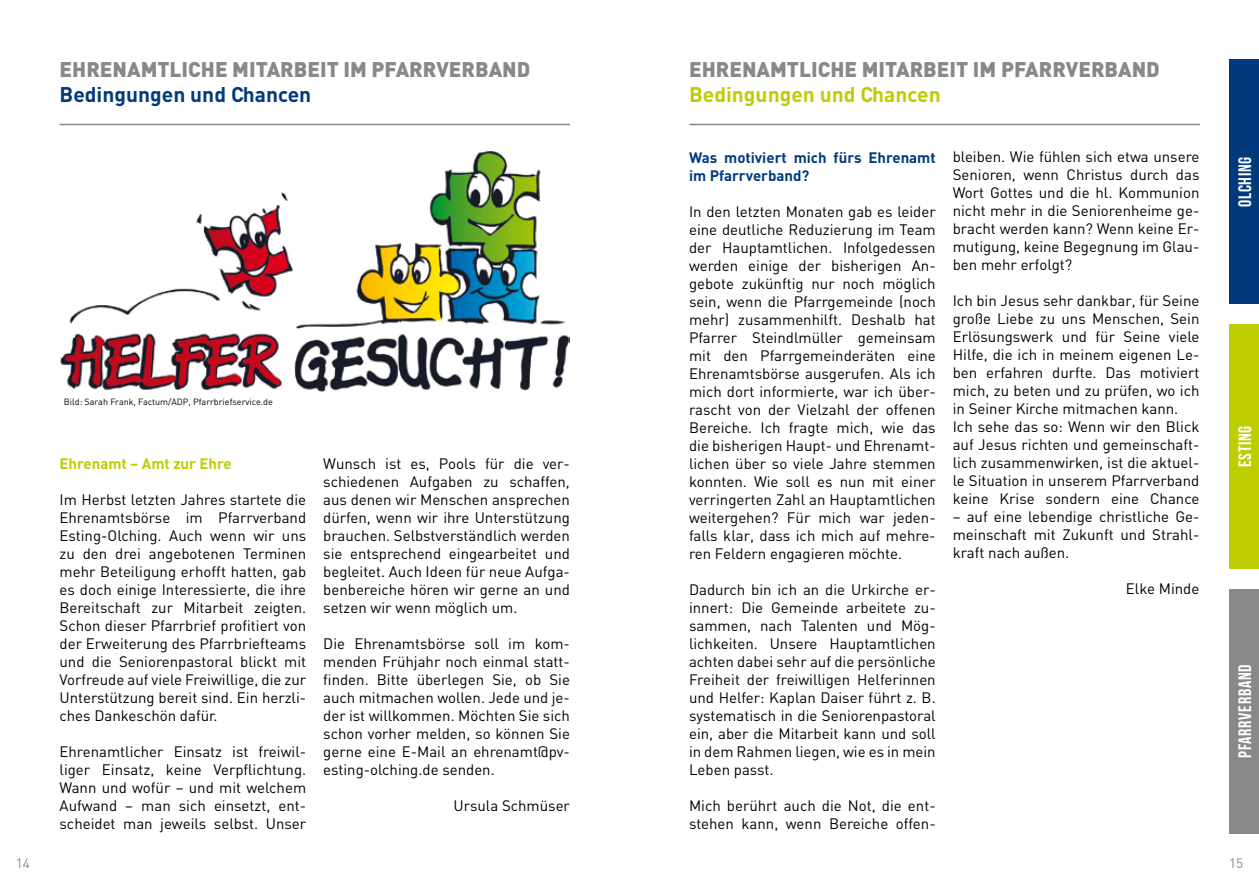
<style>
.page{position:relative;width:1259px;height:893px;background:#fff}
.page>*{position:absolute;margin:0;border:0;box-sizing:border-box;transform-origin:0 0}
.t1{font:900 21px "DIN";color:#87888a}
.t2{font:700 21px "DIN";color:#bdcd00}
.t3{font:700 21px "DIN";color:#003a7c}
.t4{font:18px "Bebas Neue";letter-spacing:.04em;color:#fff}
.t5{font:15px/18px "DIN";color:#000;text-align:justify}
.t6{font:700 15px/18px "DIN";color:#003a7c}
.t7{font:700 15px "DIN";color:#bdcd00}
.t8{font:13.5px "DIN";color:#87888a}
.t9{font:9px "DIN";color:#000}
</style>
<div class="page">
<div style="left:1229px;top:589px;width:30px;height:244px;background:#87888a"></div>
<div style="left:1229px;top:324px;width:30px;height:245px;background:#bdcd00"></div>
<div style="left:1229px;top:60px;width:30px;height:244px;background:#003a7c"></div>
<hr style="left:689px;top:124px;width:510px;height:1px;background:#87888a">
<hr style="left:60px;top:124px;width:510px;height:1px;background:#87888a">
<img style="left:61px;top:151px;width:508px;height:241px">
<h1 class="t1" style="left:60px;top:55px;width:472px">EHRENAMTLICHE MITARBEIT IM PFARRVERBAND</h1>
<h1 class="t3" style="left:60px;top:80px;width:253px">Bedingungen und Chancen</h1>
<p class="t9" style="left:64px;top:397px;width:211px">Bild: Sarah Frank, Factum/ADP, Pfarrbriefservice.de</p>
<p class="t7" style="left:60px;top:454px;width:174px">Ehrenamt – Amt zur Ehre</p>
<p class="t5" style="left:60px;top:491px;width:248px">Im Herbst letzten Jahres startete die Ehrenamtsbörse im Pfarrverband Esting-Olching. Auch wenn wir uns zu den drei angebotenen Terminen mehr Beteiligung erhofft hatten, gab es doch einige Interessierte, die ihre Bereitschaft zur Mitarbeit zeigten.<br>Schon dieser Pfarrbrief profitiert von der Erweiterung des Pfarrbriefteams und die Seniorenpastoral blickt mit Vorfreude auf viele Freiwillige, die zur Unterstützung bereit sind. Ein herzli&shy;ches Dankeschön dafür.</p>
<p class="t5" style="left:60px;top:743px;width:248px">Ehrenamtlicher Einsatz ist freiwil&shy;liger Einsatz, keine Verpflichtung.<br>Wann und wofür – und mit welchem Aufwand – man sich einsetzt, ent&shy;scheidet man jeweils selbst. Unser</p>
<p class="t5" style="left:323px;top:454px;width:248px">Wunsch ist es, Pools für die ver&shy;schiedenen Aufgaben zu schaffen, aus denen wir Menschen ansprechen dürfen, wenn wir ihre Unterstützung brauchen. Selbstverständlich werden sie entsprechend eingearbeitet und begleitet. Auch Ideen für neue Aufga&shy;benbereiche hören wir gerne an und setzen wir wenn möglich um.</p>
<p class="t5" style="left:323px;top:634px;width:248px">Die Ehrenamtsbörse soll im kom&shy;menden Frühjahr noch einmal statt&shy;finden. Bitte überlegen Sie, ob Sie auch mitmachen wollen. Jede und je&shy;der ist willkommen. Möchten Sie sich schon vorher melden, so können Sie gerne eine E-Mail an ehrenamt@pv&shy;esting-olching.de senden.</p>
<p class="t5" style="left:453px;top:796px;width:118px">Ursula Schmüser</p>
<h1 class="t1" style="left:689px;top:55px;width:472px">EHRENAMTLICHE MITARBEIT IM PFARRVERBAND</h1>
<h1 class="t2" style="left:689px;top:80px;width:253px">Bedingungen und Chancen</h1>
<p class="t6" style="left:689px;top:148px;width:248px">Was motiviert mich fürs Ehrenamt im Pfarrverband?</p>
<p class="t5" style="left:689px;top:202px;width:248px">In den letzten Monaten gab es leider eine deutliche Reduzierung im Team der Hauptamtlichen. Infolgedessen werden einige der bisherigen An&shy;gebote zukünftig nur noch möglich sein, wenn die Pfarrgemeinde (noch mehr) zusammenhilft. Deshalb hat Pfarrer Steindlmüller gemeinsam mit den Pfarrgemeinderäten eine Ehrenamtsbörse ausgerufen. Als ich mich dort informierte, war ich über&shy;rascht von der Vielzahl der offenen Bereiche. Ich fragte mich, wie das die bisherigen Haupt- und Ehrenamt&shy;lichen über so viele Jahre stemmen konnten. Wie soll es nun mit einer verringerten Zahl an Hauptamtlichen weitergehen? Für mich war jeden&shy;falls klar, dass ich mich auf mehre&shy;ren Feldern engagieren möchte.</p>
<p class="t5" style="left:689px;top:580px;width:248px">Dadurch bin ich an die Urkirche er&shy;innert: Die Gemeinde arbeitete zu&shy;sammen, nach Talenten und Mög&shy;lichkeiten. Unsere Hauptamtlichen achten dabei sehr auf die persönliche Freiheit der freiwilligen Helferinnen und Helfer: Kaplan Daiser führt z. B. systematisch in die Seniorenpastoral ein, aber die Mitarbeit kann und soll in dem Rahmen liegen, wie es in mein Leben passt.</p>
<p class="t5" style="left:689px;top:796px;width:248px">Mich berührt auch die Not, die ent&shy;stehen kann, wenn Bereiche offen-</p>
<p class="t5" style="left:952px;top:148px;width:248px">bleiben. Wie fühlen sich etwa unsere Senioren, wenn Christus durch das Wort Gottes und die hl. Kommunion nicht mehr in die Seniorenheime ge&shy;bracht werden kann? Wenn keine Er&shy;mutigung, keine Begegnung im Glau&shy;ben mehr erfolgt?</p>
<p class="t5" style="left:952px;top:292px;width:248px;text-align:left">Ich bin Jesus sehr dankbar, für Seine große Liebe zu uns Menschen, Sein Erlösungswerk und für Seine viele Hilfe, die ich in meinem eigenen Le&shy;ben erfahren durfte. Das motiviert mich, zu beten und zu prüfen, wo ich in Seiner Kirche mitmachen kann.<br>Ich sehe das so: Wenn wir den Blick auf Jesus richten und gemeinschaft&shy;lich zusammenwirken, ist die aktuel&shy;le Situation in unserem Pfarrverband keine Krise sondern eine Chance</p>
<p class="t5" style="left:952px;top:508px;width:248px">– auf eine lebendige christliche Ge&shy;meinschaft mit Zukunft und Strahl&shy;kraft nach außen.</p>
<p class="t5" style="left:1126px;top:580px;width:75px">Elke Minde</p>
<p class="t4" style="left:1235px;top:207px;width:52px;rotate:-90deg">OLCHING</p>
<p class="t4" style="left:1235px;top:467px;width:43px;rotate:-90deg">ESTING</p>
<p class="t4" style="left:1235px;top:758px;width:95px;rotate:-90deg">PFARRVERBAND</p>
<p class="t8" style="left:16px;top:856px;width:16px">14</p>
<p class="t8" style="left:1229px;top:856px;width:16px">15</p>
</div>
